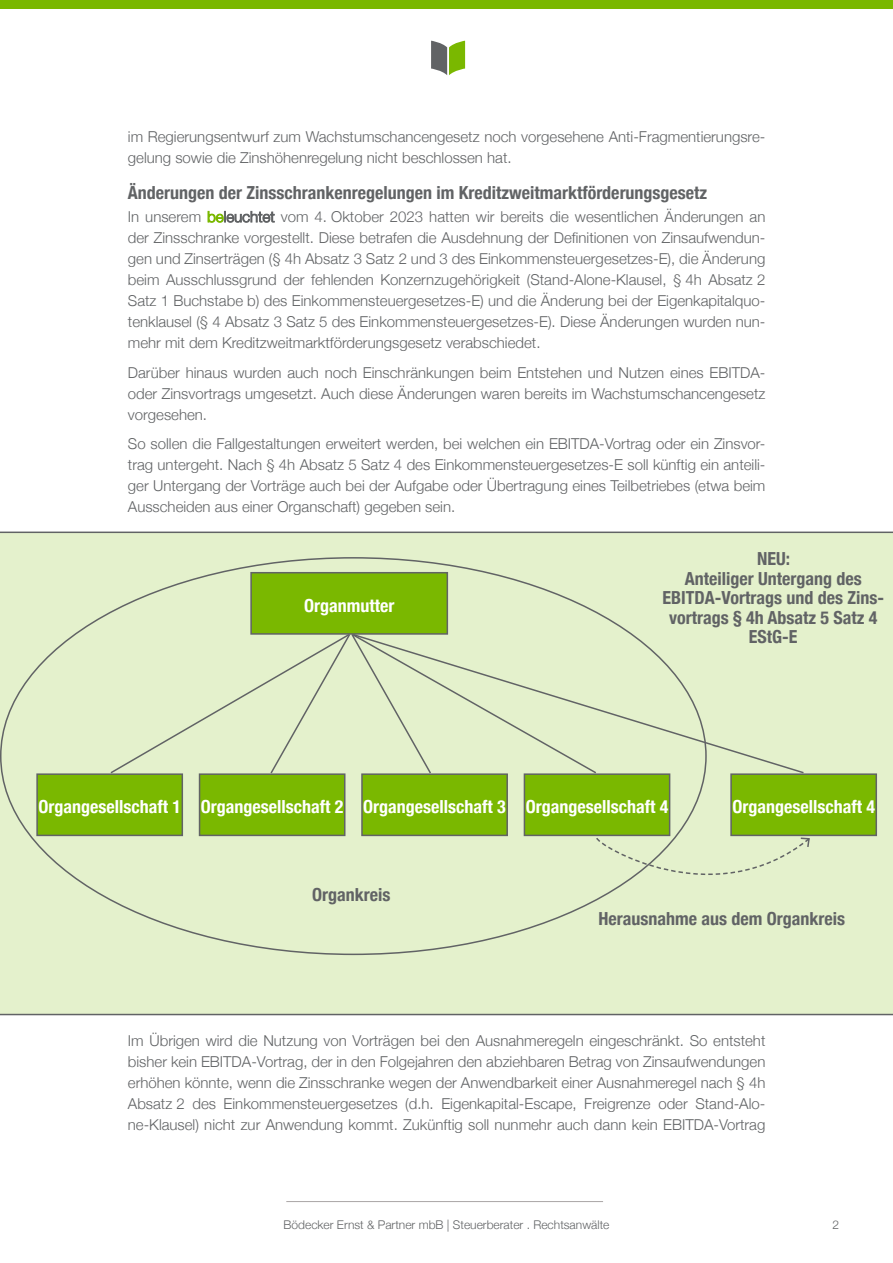
<style>
.page{position:relative;width:893px;height:1263px;background:#fff}
.page>*{position:absolute;margin:0;border:0;box-sizing:border-box;transform-origin:0 0}
.t1{font:700 condensed 18px/19.5px "Helvetica Neue";color:#616365;text-align:center}
.t2{font:700 condensed 18px "Helvetica Neue";color:#fff}
.t3{font:300 15px/21px "Helvetica Neue";color:#616365;text-align:justify}
.t4{font:300 12px "Helvetica Neue";color:#616365}
.s1{color:#7ab800}
</style>
<div class="page">
<div style="left:0;top:0;width:893px;height:9px;background:#7ab800"></div>
<hr style="left:286px;top:1201px;width:317px;height:1px;background:#a9a5a5">
<svg style="left:431px;top:41px;width:34px;height:34px"></svg>
<div style="left:0;top:531px;width:893px;height:484px;background:#e4f1cc"></div>
<div style="left:251px;top:573px;width:196px;height:61px;background:#7ab800"></div>
<div style="left:250px;top:572px;width:198px;height:63px;border:2px solid #616365"></div>
<div style="left:731px;top:774px;width:145px;height:61px;background:#7ab800"></div>
<div style="left:730px;top:773px;width:147px;height:63px;border:2px solid #616365"></div>
<div style="left:524px;top:774px;width:146px;height:61px;background:#7ab800"></div>
<div style="left:524px;top:773px;width:146px;height:63px;border:2px solid #616365"></div>
<div style="left:362px;top:774px;width:145px;height:61px;background:#7ab800"></div>
<div style="left:361px;top:773px;width:147px;height:63px;border:2px solid #616365"></div>
<div style="left:200px;top:774px;width:145px;height:61px;background:#7ab800"></div>
<div style="left:199px;top:773px;width:146px;height:63px;border:2px solid #616365"></div>
<div style="left:37px;top:774px;width:145px;height:61px;background:#7ab800"></div>
<div style="left:36px;top:773px;width:147px;height:63px;border:2px solid #616365"></div>
<div style="left:109px;top:632px;width:489px;height:143px;background:#e4f1cc"></div>
<div style="left:352px;top:633px;width:453px;height:141px;background:#e4f1cc"></div>
<div style="left:595px;top:836px;width:216px;height:80px;background:#e4f1cc"></div>
<p class="t3" style="left:128px;top:125px;width:639px">im Regierungsentwurf zum Wachstumschancengesetz noch vorgesehene Anti-Fragmentierungsre&shy;gelung sowie die Zinshöhenregelung nicht beschlossen hat.</p>
<p class="t1" style="left:128px;top:182px;width:581px">Änderungen der Zinsschrankenregelungen im Kreditzweitmarktförderungsgesetz</p>
<p class="t3" style="left:128px;top:205px;width:639px">In unserem <span class="s1">be</span>leuchtet vom 4. Oktober 2023 hatten wir bereits die wesentlichen Änderungen an der Zinsschranke vorgestellt. Diese betrafen die Ausdehnung der Definitionen von Zinsaufwendun&shy;gen und Zinserträgen (§ 4h Absatz 3 Satz 2 und 3 des Einkommensteuergesetzes-E), die Änderung beim Ausschlussgrund der fehlenden Konzernzugehörigkeit (Stand-Alone-Klausel, § 4h Absatz 2<br>Satz 1 Buchstabe b) des Einkommensteuergesetzes-E) und die Änderung bei der Eigenkapitalquo&shy;tenklausel (§ 4 Absatz 3 Satz 5 des Einkommensteuergesetzes-E). Diese Änderungen wurden nun&shy;mehr mit dem Kreditzweitmarktförderungsgesetz verabschiedet.</p>
<p class="t3" style="left:128px;top:361px;width:639px">Darüber hinaus wurden auch noch Einschränkungen beim Entstehen und Nutzen eines EBITDA&shy;oder Zinsvortrags umgesetzt. Auch diese Änderungen waren bereits im Wachstumschancengesetz vorgesehen.</p>
<p class="t3" style="left:128px;top:432px;width:639px">So sollen die Fallgestaltungen erweitert werden, bei welchen ein EBITDA-Vortrag oder ein Zinsvor&shy;trag untergeht. Nach § 4h Absatz 5 Satz 4 des Einkommensteuergesetzes-E soll künftig ein anteili&shy;ger Untergang der Vorträge auch bei der Aufgabe oder Übertragung eines Teilbetriebes (etwa beim Ausscheiden aus einer Organschaft) gegeben sein.</p>
<p class="t2" style="left:304px;top:591px;width:92px">Organmutter</p>
<p class="t1" style="left:662px;top:548px;width:223px">NEU:<br>Anteiliger Untergang des<br>EBITDA-Vortrags und des Zins&shy;vortrags § 4h Absatz 5 Satz 4<br>EStG-E</p>
<p class="t2" style="left:38px;top:792px;width:631px">Organgesellschaft 1 Organgesellschaft 2 Organgesellschaft 3 Organgesellschaft 4</p>
<p class="t2" style="left:732px;top:792px;width:144px">Organgesellschaft 4</p>
<p class="t1" style="left:312px;top:883px;width:80px">Organkreis</p>
<p class="t1" style="left:599px;top:908px;width:248px">Herausnahme aus dem Organkreis</p>
<p class="t3" style="left:128px;top:1029px;width:639px">Im Übrigen wird die Nutzung von Vorträgen bei den Ausnahmeregeln eingeschränkt. So entsteht bisher kein EBITDA-Vortrag, der in den Folgejahren den abziehbaren Betrag von Zinsaufwendungen erhöhen könnte, wenn die Zinsschranke wegen der Anwendbarkeit einer Ausnahmeregel nach § 4h Absatz 2 des Einkommensteuergesetzes (d.h. Eigenkapital-Escape, Freigrenze oder Stand-Alo&shy;ne-Klausel) nicht zur Anwendung kommt. Zukünftig soll nunmehr auch dann kein EBITDA-Vortrag</p>
<p class="t4" style="left:284px;top:1215px;width:327px">Bödecker Ernst &amp; Partner mbB | Steuerberater . Rechtsanwälte</p>
<p class="t4" style="left:832px;top:1215px;width:8px">2</p>
</div>
